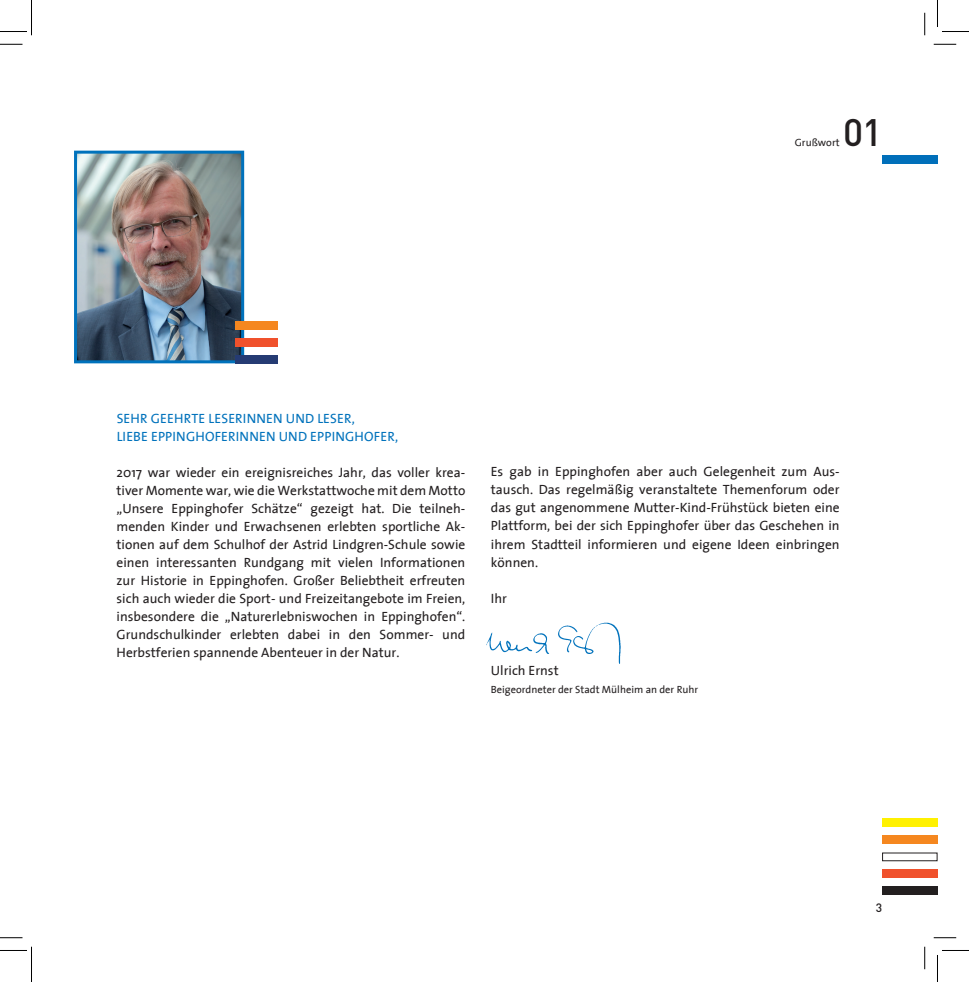
<style>
.page{position:relative;width:969px;height:982px;background:#fff}
.page>*{position:absolute;margin:0;border:0;box-sizing:border-box;transform-origin:0 0}
.t1{font:500 37.8px "DIN";color:#231f20}
.t2{font:13.5px/18px "The Sans";color:#231f20;text-align:justify}
.t3{font:13.5px/18px "The Sans";letter-spacing:.015em;color:#0072bc}
.t4{font:500 12px "DIN";color:#231f20}
.t5{font:10.5px "The Sans";color:#231f20}
</style>
<div class="page">
<div style="left:882px;top:886px;width:55px;height:9px;background:#231f20"></div>
<div style="left:882px;top:869px;width:55px;height:9px;background:#f0512c"></div>
<div style="left:882px;top:852px;width:55px;height:9px;border:1px solid #231f20"></div>
<div style="left:882px;top:835px;width:55px;height:9px;background:#f5871f"></div>
<div style="left:882px;top:818px;width:55px;height:9px;background:#fff101"></div>
<div style="left:882px;top:155px;width:55px;height:8px;background:#006fba"></div>
<img style="left:78px;top:155px;width:162px;height:204px">
<div style="left:74px;top:151px;width:170px;height:212px;border:3px solid #0072bc"></div>
<img style="left:486px;top:622px;width:135px;height:42px">
<div style="left:236px;top:355px;width:42px;height:8px;background:#253b73"></div>
<div style="left:236px;top:338px;width:42px;height:8px;background:#f0512c"></div>
<div style="left:236px;top:321px;width:42px;height:8px;background:#f5871f"></div>
<svg style="left:0;top:44px;width:22px;height:1px"></svg>
<svg style="left:933px;top:44px;width:23px;height:1px"></svg>
<svg style="left:0;top:937px;width:22px;height:1px"></svg>
<svg style="left:933px;top:937px;width:23px;height:1px"></svg>
<svg style="left:924px;top:13px;width:1px;height:22px"></svg>
<svg style="left:924px;top:946px;width:1px;height:23px"></svg>
<svg style="left:0;top:0;width:32px;height:35px"></svg>
<svg style="left:0;top:946px;width:32px;height:35px"></svg>
<svg style="left:937px;top:0;width:32px;height:32px"></svg>
<svg style="left:937px;top:950px;width:32px;height:31px"></svg>
<h1 class="t1" style="left:843px;top:107px;width:41px">01</h1>
<p class="t5" style="left:795px;top:134px;width:46px">Grußwort</p>
<p class="t3" style="left:117px;top:408px;width:283px">SEHR GEEHRTE LESERINNEN UND LESER,<br>LIEBE EPPINGHOFERINNEN UND EPPINGHOFER,</p>
<p class="t2" style="left:117px;top:462px;width:350px">2017 war wieder ein ereignisreiches Jahr, das voller krea&shy;tiver Momente war, wie die Werkstattwoche mit dem Motto „Unsere Eppinghofer Schätze“ gezeigt hat. Die teilneh&shy;menden Kinder und Erwachsenen erlebten sportliche Ak&shy;tionen auf dem Schulhof der Astrid Lindgren-Schule sowie einen interessanten Rundgang mit vielen Informationen zur Historie in Eppinghofen. Großer Beliebtheit erfreuten sich auch wieder die Sport- und Freizeitangebote im Freien, insbesondere die „Naturerlebniswochen in Eppinghofen“.<br>Grundschulkinder erlebten dabei in den Sommer- und Herbstferien spannende Abenteuer in der Natur.</p>
<p class="t2" style="left:491px;top:462px;width:350px">Es gab in Eppinghofen aber auch Gelegenheit zum Aus&shy;tausch. Das regelmäßig veranstaltete Themenforum oder das gut angenommene Mutter-Kind-Frühstück bieten eine Plattform, bei der sich Eppinghofer über das Geschehen in ihrem Stadtteil informieren und eigene Ideen einbringen können.</p>
<p class="t2" style="left:491px;top:588px;width:18px">Ihr</p>
<p class="t2" style="left:491px;top:660px;width:69px">Ulrich Ernst</p>
<p class="t5" style="left:491px;top:680px;width:209px">Beigeordneter der Stadt Mülheim an der Ruhr</p>
<p class="t4" style="left:875px;top:899px;width:8px">3</p>
</div>
